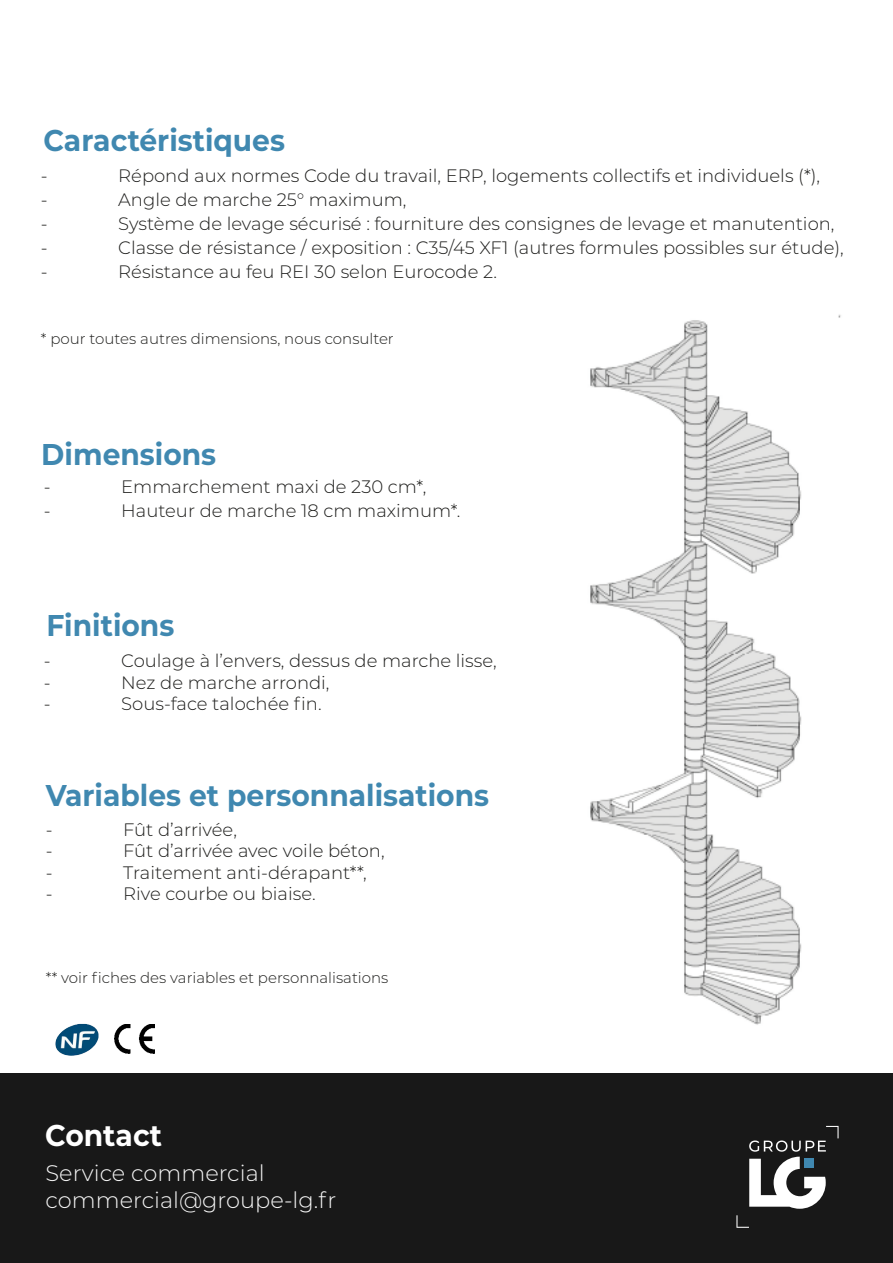
<style>
.page{position:relative;width:893px;height:1263px;background:#fff}
.page>*{position:absolute;margin:0;border:0;box-sizing:border-box;transform-origin:0 0}
.t1{font:700 30px "Montserrat";color:#4088b0;scale:.94 1}
.t2{font:700 30px "Montserrat";color:#fff;scale:.94 1}
.t3{font:300 22.5px/27px "Montserrat";color:#f6f6f6}
.t4{font:300 18px "Montserrat";color:#1d1d1b}
.t5{font:300 15px "Montserrat";color:#1d1d1b}
</style>
<div class="page">
<div style="left:0;top:1074px;width:893px;height:189px;background:#181818"></div>
<svg style="left:749px;top:1126px;width:89px;height:83px"></svg>
<svg style="left:736px;top:1215px;width:13px;height:13px"></svg>
<img style="left:590px;top:314px;width:251px;height:711px">
<img style="left:115px;top:1025px;width:40px;height:28px">
<img style="left:56px;top:1024px;width:43px;height:31px">
<h1 class="t1" style="left:43px;top:128px;width:259px">Caractéristiques</h1>
<p class="t4" style="left:41px;top:167px;width:8px">-</p>
<p class="t4" style="left:118px;top:167px;width:703px">Répond aux normes Code du travail, ERP, logements collectifs et individuels (*),</p>
<p class="t4" style="left:41px;top:191px;width:8px">-</p>
<p class="t4" style="left:118px;top:191px;width:290px">Angle de marche 25° maximum,</p>
<p class="t4" style="left:41px;top:215px;width:8px">-</p>
<p class="t4" style="left:118px;top:215px;width:718px">Système de levage sécurisé : fourniture des consignes de levage et manutention,</p>
<p class="t4" style="left:41px;top:239px;width:8px">-</p>
<p class="t4" style="left:118px;top:239px;width:727px">Classe de résistance / exposition : C35/45 XF1 (autres formules possibles sur étude),</p>
<p class="t4" style="left:41px;top:263px;width:8px">-</p>
<p class="t4" style="left:118px;top:263px;width:380px">Résistance au feu REI 30 selon Eurocode 2.</p>
<p class="t5" style="left:41px;top:331px;width:355px">* pour toutes autres dimensions, nous consulter</p>
<h1 class="t1" style="left:41px;top:441px;width:188px">Dimensions</h1>
<p class="t4" style="left:44px;top:478px;width:8px">-</p>
<p class="t4" style="left:121px;top:478px;width:307px">Emmarchement maxi de 230 cm*,</p>
<p class="t4" style="left:44px;top:502px;width:8px">-</p>
<p class="t4" style="left:121px;top:502px;width:341px">Hauteur de marche 18 cm maximum*.</p>
<h1 class="t1" style="left:47px;top:612px;width:137px">Finitions</h1>
<p class="t4" style="left:44px;top:652px;width:8px">-</p>
<p class="t4" style="left:121px;top:652px;width:377px">Coulage à l’envers, dessus de marche lisse,</p>
<p class="t4" style="left:44px;top:674px;width:8px">-</p>
<p class="t4" style="left:121px;top:674px;width:210px">Nez de marche arrondi,</p>
<p class="t4" style="left:44px;top:695px;width:8px">-</p>
<p class="t4" style="left:121px;top:695px;width:202px">Sous-face talochée fin.</p>
<h1 class="t1" style="left:46px;top:782px;width:473px">Variables et personnalisations</h1>
<p class="t4" style="left:46px;top:820px;width:8px">-</p>
<p class="t4" style="left:123px;top:820px;width:115px">Fût d’arrivée,</p>
<p class="t4" style="left:46px;top:842px;width:8px">-</p>
<p class="t4" style="left:123px;top:842px;width:263px">Fût d’arrivée avec voile béton,</p>
<p class="t4" style="left:46px;top:864px;width:8px">-</p>
<p class="t4" style="left:123px;top:864px;width:245px">Traitement anti-dérapant**,</p>
<p class="t4" style="left:46px;top:885px;width:8px">-</p>
<p class="t4" style="left:123px;top:885px;width:194px">Rive courbe ou biaise.</p>
<p class="t5" style="left:46px;top:971px;width:344px">** voir fiches des variables et personnalisations</p>
<h1 class="t2" style="left:45px;top:1122px;width:126px">Contact</h1>
<p class="t3" style="left:46px;top:1160px;width:292px">Service commercial commercial@groupe-lg.fr</p>
</div>
